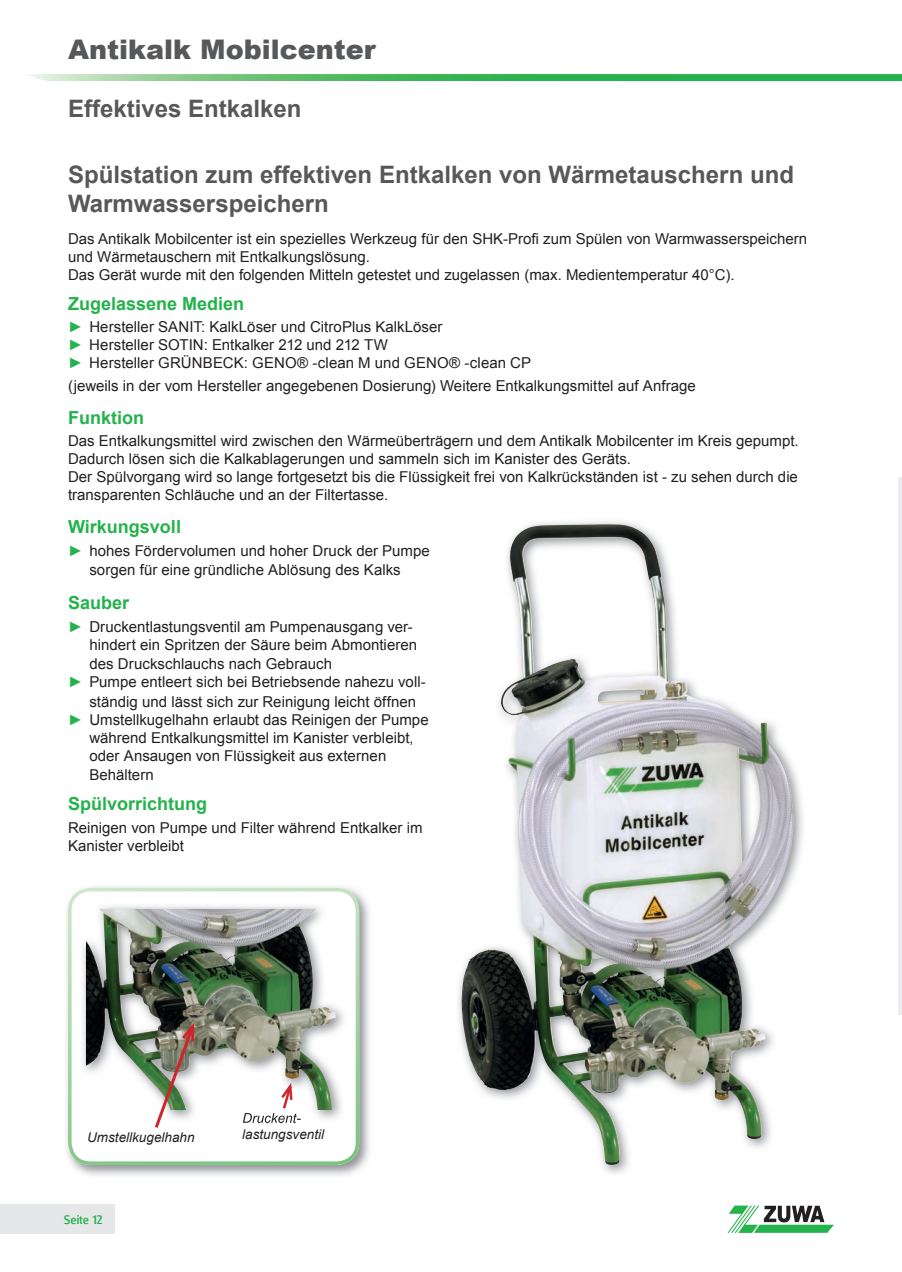
<style>
.page{position:relative;width:902px;height:1272px;background:#fff}
.page>*{position:absolute;margin:0;border:0;box-sizing:border-box;transform-origin:0 0}
.t1{font:900 27px "Arial";color:#57585a}
.t2{font:700 24px/28.8px "Arial";color:#57585a}
.t3{font:700 18px "Arial";color:#23b24b}
.t4{font:15px/18px "Arial";color:#231f20}
.t5{font:italic 13.5px "Arial";color:#231f20}
.t6{font:12px "Designosaur";color:#23b24b}
.s1{color:#23b24b}
</style>
<div class="page">
<div style="left:0;top:1203px;width:115px;height:30px;background:#e6e7e9"></div>
<svg style="left:728px;top:1205px;width:105px;height:27px"></svg>
<svg style="left:25px;top:74px;width:876px;height:7px;background:#52be6a"></svg>
<hr style="left:898px;top:477px;width:3px;height:537px;background:#ececee">
<img style="left:458px;top:521px;width:345px;height:653px">
<img style="left:461px;top:525px;width:105px;height:560px">
<img style="left:66px;top:886px;width:304px;height:290px">
<svg style="left:68px;top:887px;width:291px;height:277px"></svg>
<img style="left:80px;top:902px;width:268px;height:220px">
<img style="left:243px;top:1113px;width:58px;height:9px">
<img style="left:86px;top:908px;width:246px;height:201px">
<svg style="left:279px;top:1079px;width:15px;height:32px"></svg>
<img style="left:152px;top:1018px;width:44px;height:113px">
<h1 class="t1" style="left:68px;top:30px;width:309px">Antikalk Mobilcenter</h1>
<h2 class="t2" style="left:68px;top:95px;width:235px">Effektives Entkalken</h2>
<h2 class="t2" style="left:68px;top:161px;width:727px">Spülstation zum effektiven Entkalken von Wärmetauschern und<br>Warmwasserspeichern</h2>
<p class="t4" style="left:68px;top:230px;width:740px">Das Antikalk Mobilcenter ist ein spezielles Werkzeug für den SHK-Profi zum Spülen von Warmwasserspeichern und Wärmetauschern mit Entkalkungslösung.<br>Das Gerät wurde mit den folgenden Mitteln getestet und zugelassen (max. Medientemperatur 40°C).</p>
<p class="t3" style="left:68px;top:292px;width:178px">Zugelassene Medien</p>
<p class="t4" style="left:68px;top:318px;width:464px"><span class="s1">►</span> Hersteller SANIT: KalkLöser und CitroPlus KalkLöser<br><span class="s1">►</span> Hersteller SOTIN: Entkalker 212 und 212 TW<br><span class="s1">►</span> Hersteller GRÜNBECK: GENO® -clean M und GENO® -clean CP</p>
<p class="t4" style="left:68px;top:376px;width:629px">(jeweils in der vom Hersteller angegebenen Dosierung) Weitere Entkalkungsmittel auf Anfrage</p>
<p class="t3" style="left:68px;top:405px;width:77px">Funktion</p>
<p class="t4" style="left:68px;top:432px;width:732px">Das Entkalkungsmittel wird zwischen den Wärmeüberträgern und dem Antikalk Mobilcenter im Kreis gepumpt.<br>Dadurch lösen sich die Kalkablagerungen und sammeln sich im Kanister des Geräts.<br>Der Spülvorgang wird so lange fortgesetzt bis die Flüssigkeit frei von Kalkrückständen ist - zu sehen durch die transparenten Schläuche und an der Filtertasse.</p>
<p class="t3" style="left:68px;top:515px;width:114px">Wirkungsvoll</p>
<p class="t4" style="left:68px;top:540px;width:363px;line-height:19.5px;text-align:center"><span class="s1">►</span> hohes Fördervolumen und hoher Druck der Pumpe sorgen für eine gründliche Ablösung des Kalks</p>
<p class="t3" style="left:68px;top:591px;width:63px">Sauber</p>
<p class="t4" style="left:68px;top:617px;width:350px;text-align:right"><span class="s1">►</span> Druckentlastungsventil am Pumpenausgang ver&shy;hindert ein Spritzen der Säure beim Abmontieren</p>
<p class="t4" style="left:68px;top:655px;width:359px;text-indent:21px">des Druckschlauchs nach Gebrauch<br><span class="s1">►</span> Pumpe entleert sich bei Betriebsende nahezu voll-</p>
<p class="t4" style="left:89px;top:692px;width:328px">ständig und lässt sich zur Reinigung leicht öffnen</p>
<p class="t4" style="left:68px;top:710px;width:362px"><span class="s1">►</span> Umstellkugelhahn erlaubt das Reinigen der Pumpe</p>
<p class="t4" style="left:89px;top:728px;width:325px">während Entkalkungsmittel im Kanister verbleibt‚</p>
<p class="t4" style="left:89px;top:746px;width:298px">oder Ansaugen von Flüssigkeit aus externen</p>
<p class="t4" style="left:89px;top:766px;width:66px">Behältern</p>
<p class="t3" style="left:68px;top:792px;width:141px">Spülvorrichtung</p>
<p class="t4" style="left:68px;top:818px;width:356px">Reinigen von Pumpe und Filter während Entkalker im<br>Kanister verbleibt</p>
<p class="t5" style="left:87px;top:1128px;width:109px">Umstellkugelhahn</p>
<p class="t5" style="left:242px;top:1125px;width:83px">lastungsventil</p>
<p class="t6" style="left:64px;top:1209px;width:40px">Seite 12</p>
</div>
